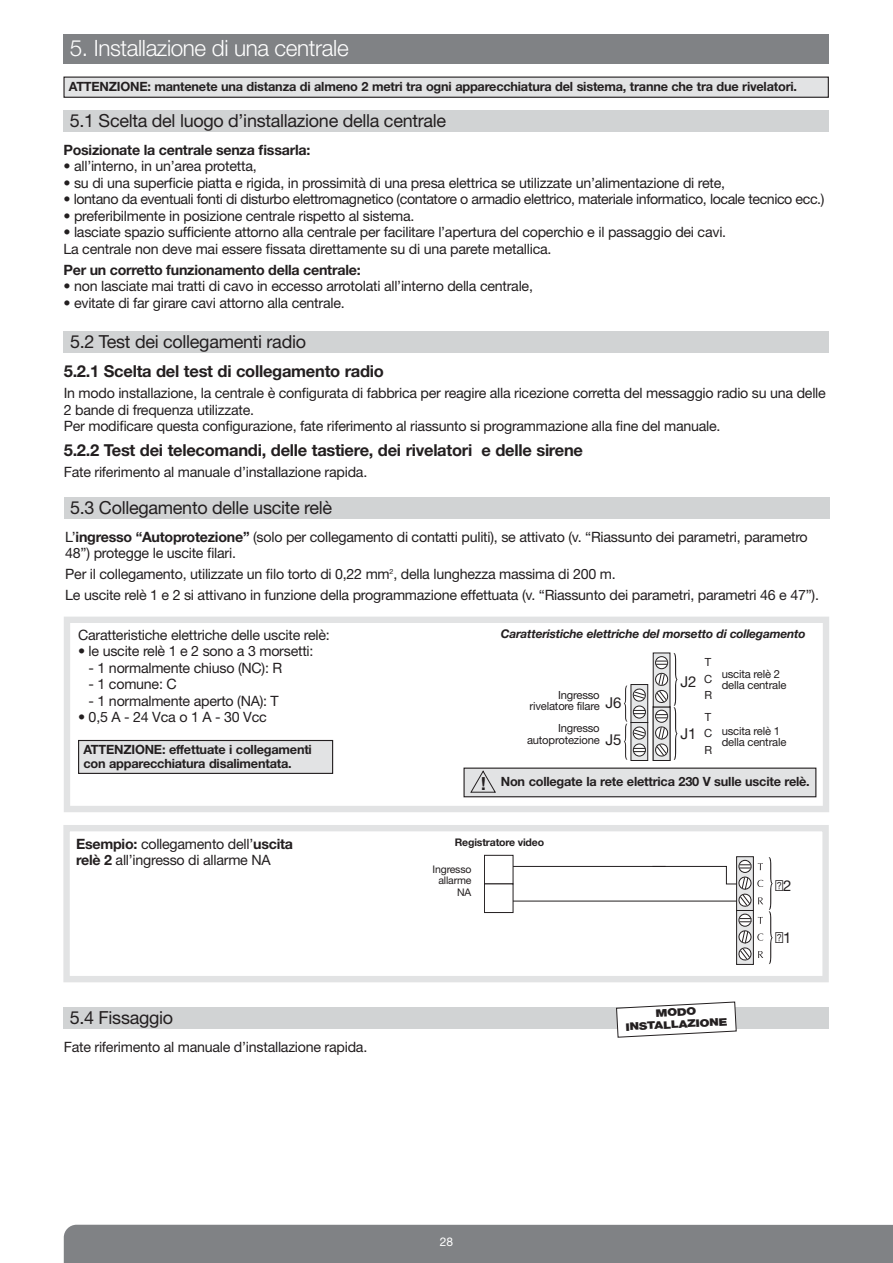
<style>
.page{position:relative;width:893px;height:1263px;background:#fff}
.page>*{position:absolute;margin:0;border:0;box-sizing:border-box;transform-origin:0 0}
.t1{font:300 22.5px "+LMMIUO Helvetica Neue LT Com";letter-spacing:-.015em;color:#fff}
.t2{font:18px "+XRLPJP Helvetica Neue LT Com";letter-spacing:-.015em;color:#231f20}
.t3{font:700 18px "+UUTMGZ Helvetica";color:#231f20}
.t4{font:700 16.5px "+HDBKZD Helvetica Neue LT Com";letter-spacing:-.015em;color:#231f20}
.t5{font:15px "Helvetica Neue LT Com";color:#231f20}
.t6{font:15px "+LVNZJC Helvetica Neue LT Com";color:#231f20}
.t7{font:14.25px/16.5px "+XRLPJP Helvetica Neue LT Com";letter-spacing:-.015em;color:#231f20}
.t8{font:700 14.25px "+HDBKZD Helvetica Neue LT Com";letter-spacing:-.015em;color:#231f20}
.t9{font:700 12.75px/14.2px "+HDBKZD Helvetica Neue LT Com";letter-spacing:-.015em;color:#231f20}
.t10{font:italic 700 12px "+GIQIFG Helvetica Neue LT Com";letter-spacing:-.015em;color:#231f20}
.t11{font:12px "+XRLPJP Helvetica Neue LT Com";color:#fff}
.t12{font:11.25px/11.2px "+XRLPJP Helvetica Neue LT Com";letter-spacing:-.015em;color:#231f20}
.t13{font:700 10.5px "+HDBKZD Helvetica Neue LT Com";letter-spacing:-.015em;color:#231f20}
.t14{font:10.5px/11.2px "+XRLPJP Helvetica Neue LT Com";letter-spacing:-.015em;color:#231f20;text-align:right}
.t15{font:900 10.5px/12px "+AQQTAI Helvetica Neue LT Com";color:#231f20;text-align:center;scale:1.2 1}
.s1{font-family:"+HDBKZD Helvetica Neue LT Com";font-weight:700}
</style>
<div class="page">
<div style="left:64px;top:1225px;width:829px;height:38px;background:#808285"></div>
<div style="left:64px;top:332px;width:765px;height:21px;background:#d1d3d4"></div>
<div style="left:63px;top:111px;width:766px;height:21px;background:#d1d3d4"></div>
<div style="left:63px;top:34px;width:766px;height:30px;background:#808285"></div>
<div style="left:64px;top:77px;width:764px;height:20px;background:#e2e3e4"></div>
<div style="left:63px;top:77px;width:766px;height:21px;border:1px solid #231f20"></div>
<div style="left:63px;top:825px;width:766px;height:157px;border:6px solid #e2e3e4"></div>
<hr style="left:513px;top:866px;width:153px;height:1px;background:#231f20">
<hr style="left:513px;top:901px;width:224px;height:1px;background:#231f20">
<svg style="left:737px;top:857px;width:16px;height:54px"></svg>
<div style="left:736px;top:856px;width:18px;height:55px;border:1px solid #231f20"></div>
<div style="left:739px;top:860px;width:12px;height:13px;border:1px solid #231f20;border-radius:50%"></div>
<svg style="left:738px;top:912px;width:14px;height:51px"></svg>
<div style="left:736px;top:910px;width:18px;height:55px;border:1px solid #231f20"></div>
<svg style="left:739px;top:914px;width:12px;height:12px"></svg>
<div style="left:739px;top:914px;width:12px;height:12px;border:1px solid #231f20;border-radius:50%"></div>
<svg style="left:740px;top:918px;width:11px;height:4px"></svg>
<div style="left:484px;top:855px;width:29px;height:29px;border:1px solid #231f20"></div>
<div style="left:484px;top:883px;width:29px;height:30px;border:1px solid #231f20"></div>
<svg style="left:769px;top:857px;width:4px;height:107px"></svg>
<svg style="left:652px;top:863px;width:111px;height:44px"></svg>
<svg style="left:738px;top:930px;width:25px;height:31px"></svg>
<svg style="left:758px;top:917px;width:5px;height:7px"></svg>
<div style="left:64px;top:617px;width:765px;height:195px;border:6px solid #e2e3e4"></div>
<div style="left:64px;top:497px;width:765px;height:22px;background:#d1d3d4"></div>
<div style="left:79px;top:740px;width:254px;height:33px;background:#e2e3e4"></div>
<div style="left:78px;top:740px;width:255px;height:34px;border:1px solid #231f20"></div>
<div style="left:464px;top:768px;width:352px;height:29px;background:#e2e3e4"></div>
<div style="left:463px;top:767px;width:353px;height:30px;border:1px solid #231f20"></div>
<svg style="left:470px;top:770px;width:26px;height:23px"></svg>
<div style="left:631px;top:722px;width:17px;height:39px;border:1px solid #231f20"></div>
<div style="left:631px;top:684px;width:17px;height:39px;border:1px solid #231f20"></div>
<div style="left:653px;top:707px;width:17px;height:54px;border:1px solid #231f20"></div>
<div style="left:653px;top:653px;width:17px;height:54px;border:1px solid #231f20"></div>
<svg style="left:654px;top:653px;width:23px;height:107px"></svg>
<svg style="left:624px;top:685px;width:23px;height:75px"></svg>
<div style="left:63px;top:1008px;width:766px;height:21px;background:#d1d3d4"></div>
<svg style="left:616px;top:1001px;width:121px;height:37px"></svg>
<h1 class="t1" style="left:70px;top:40px;width:280px">5. Installazione di una centrale</h1>
<p class="t9" style="left:69px;top:80px;width:730px">ATTENZIONE: mantenete una distanza di almeno 2 metri tra ogni apparecchiatura del sistema, tranne che tra due rivelatori.</p>
<p class="t2" style="left:70px;top:113px;width:378px">5.1 Scelta del luogo d’installazione della centrale</p>
<p class="t8" style="left:63px;top:142px;width:248px">Posizionate la centrale senza fissarla:</p>
<p class="t7" style="left:63px;top:159px;width:195px">• all’interno, in un’area protetta,</p>
<p class="t7" style="left:63px;top:176px;width:663px">• su di una superficie piatta e rigida, in prossimità di una presa elettrica se utilizzate un’alimentazione di rete,</p>
<p class="t7" style="left:63px;top:192px;width:762px">• lontano da eventuali fonti di disturbo elettromagnetico (contatore o armadio elettrico, materiale informatico, locale tecnico ecc.)</p>
<p class="t7" style="left:63px;top:209px;width:352px">• preferibilmente in posizione centrale rispetto al sistema.</p>
<p class="t7" style="left:63px;top:225px;width:664px">• lasciate spazio sufficiente attorno alla centrale per facilitare l’apertura del coperchio e il passaggio dei cavi.<br>La centrale non deve mai essere fissata direttamente su di una parete metallica.</p>
<p class="t8" style="left:63px;top:261px;width:299px">Per un corretto funzionamento della centrale:</p>
<p class="t7" style="left:63px;top:279px;width:471px">• non lasciate mai tratti di cavo in eccesso arrotolati all’interno della centrale,</p>
<p class="t7" style="left:63px;top:296px;width:283px">• evitate di far girare cavi attorno alla centrale.</p>
<p class="t2" style="left:70px;top:334px;width:238px">5.2 Test dei collegamenti radio</p>
<p class="t4" style="left:64px;top:362px;width:322px">5.2.1 Scelta del test di collegamento radio</p>
<p class="t7" style="left:64px;top:386px;width:764px">In modo installazione, la centrale è configurata di fabbrica per reagire alla ricezione corretta del messaggio radio su una delle<br>2 bande di frequenza utilizzate.<br>Per modificare questa configurazione, fate riferimento al riassunto si programmazione alla fine del manuale.</p>
<p class="t4" style="left:64px;top:441px;width:521px">5.2.2 Test dei telecomandi, delle tastiere, dei rivelatori e delle sirene</p>
<p class="t7" style="left:64px;top:465px;width:305px">Fate riferimento al manuale d’installazione rapida.</p>
<p class="t2" style="left:70px;top:500px;width:264px">5.3 Collegamento delle uscite relè</p>
<p class="t7" style="left:65px;top:530px;width:744px">L’<span class="s1">ingresso “Autoprotezione”</span> (solo per collegamento di contatti puliti), se attivato (v. “Riassunto dei parametri, parametro<br>48”) protegge le uscite filari.</p>
<p class="t7" style="left:65px;top:565px;width:755px;line-height:20.7px">Per il collegamento, utilizzate un filo torto di 0,22 mm<sup>2</sup>, della lunghezza massima di 200 m.<br>Le uscite relè 1 e 2 si attivano in funzione della programmazione effettuata (v. “Riassunto dei parametri, parametri 46 e 47”).</p>
<p class="t7" style="left:78px;top:627px;width:253px">Caratteristiche elettriche delle uscite relè:</p>
<p class="t10" style="left:501px;top:629px;width:306px">Caratteristiche elettriche del morsetto di collegamento</p>
<p class="t7" style="left:78px;top:644px;width:237px">• le uscite relè 1 e 2 sono a 3 morsetti:</p>
<p class="t7" style="left:89px;top:660px;width:195px">- 1 normalmente chiuso (NC): R</p>
<p class="t7" style="left:89px;top:677px;width:90px">- 1 comune: C</p>
<p class="t7" style="left:89px;top:693px;width:192px">- 1 normalmente aperto (NA): T</p>
<p class="t7" style="left:78px;top:710px;width:190px">• 0,5 A - 24 Vca o 1 A - 30 Vcc</p>
<p class="t9" style="left:83px;top:742px;width:230px">ATTENZIONE: effettuate i collegamenti con apparecchiatura disalimentata.</p>
<p class="t9" style="left:501px;top:774px;width:310px">Non collegate la rete elettrica 230 V sulle uscite relè.</p>
<p class="t12" style="left:704px;top:655px;width:10px;line-height:16.5px;text-align:justify">T C R</p>
<p class="t12" style="left:704px;top:709px;width:10px;line-height:16.5px;text-align:justify">T C R</p>
<p class="t12" style="left:722px;top:669px;width:66px">uscita relè 2 della centrale</p>
<p class="t5" style="left:680px;top:673px;width:18px">J2</p>
<p class="t12" style="left:530px;top:691px;width:72px;text-align:right">Ingresso rivelatore filare</p>
<p class="t12" style="left:527px;top:724px;width:74px;text-align:right">Ingresso autoprotezione</p>
<p class="t12" style="left:722px;top:726px;width:66px">uscita relè 1 della centrale</p>
<p class="t5" style="left:605px;top:694px;width:18px">J6</p>
<p class="t5" style="left:680px;top:725px;width:18px">J1</p>
<p class="t5" style="left:605px;top:731px;width:18px">J5</p>
<p class="t3" style="left:480px;top:773px;width:7px">!</p>
<p class="t7" style="left:76px;top:837px;width:218px"><span class="s1">Esempio:</span> collegamento dell’<span class="s1">uscita relè 2</span> all’ingresso di allarme NA</p>
<p class="t13" style="left:455px;top:836px;width:91px">Registratore video</p>
<p class="t14" style="left:433px;top:865px;width:40px">Ingresso allarme<br>NA</p>
<p class="t2" style="left:70px;top:1011px;width:105px">5.4 Fissaggio</p>
<p class="t15" style="left:625px;top:1009px;width:86px;rotate:-3deg">MODO<br>INSTALLAZIONE</p>
<p class="t7" style="left:64px;top:1040px;width:305px">Fate riferimento al manuale d’installazione rapida.</p>
<p class="t6" style="left:775px;top:877px;width:18px">J2</p>
<p class="t6" style="left:775px;top:929px;width:18px">J1</p>
<p class="t11" style="left:440px;top:1237px;width:15px">28</p>
</div>
